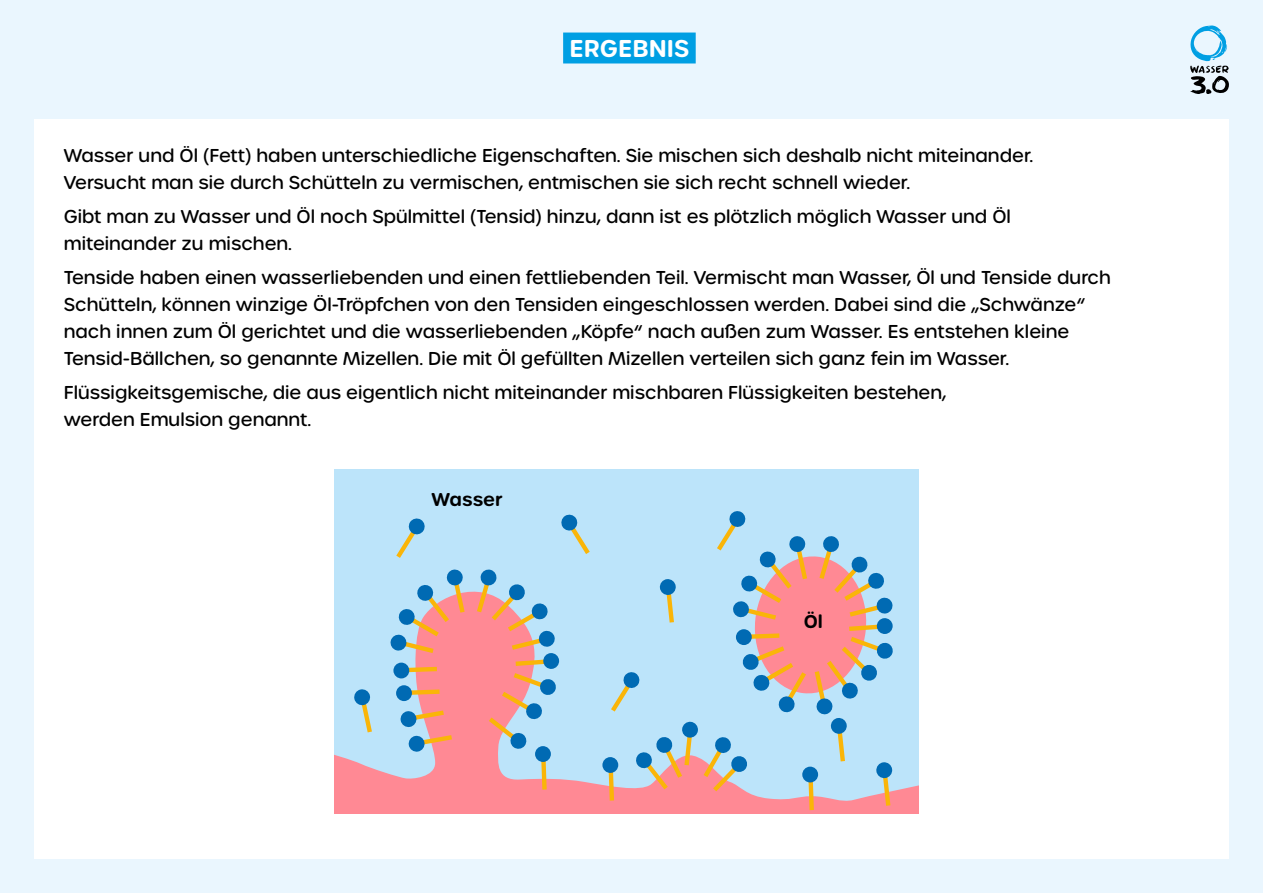
<style>
.page{position:relative;width:1263px;height:893px;background:#eaf6fe}
.page>*{position:absolute;margin:0;border:0;box-sizing:border-box;transform-origin:0 0}
.t1{font:600 23.55px "Urbane Rounded";color:#fff}
.t2{font:500 18px/27px "Urbane Rounded";color:#000}
.t3{font:600 18px "Urbane Rounded";color:#000}
</style>
<div class="page">
<div style="left:34px;top:119px;width:1195px;height:740px;background:#fff"></div>
<div style="left:563px;top:33px;width:133px;height:30px;background:#009fe3"></div>
<div style="left:334px;top:470px;width:584px;height:343px;background:#bce4fa"></div>
<svg style="left:334px;top:591px;width:584px;height:222px"></svg>
<svg style="left:353px;top:689px;width:19px;height:43px"></svg>
<svg style="left:408px;top:735px;width:44px;height:17px"></svg>
<svg style="left:400px;top:710px;width:44px;height:18px"></svg>
<svg style="left:411px;top:689px;width:29px;height:6px"></svg>
<div style="left:396px;top:685px;width:16px;height:16px;background:#006ab3;border-radius:50%"></div>
<svg style="left:408px;top:667px;width:29px;height:5px"></svg>
<div style="left:393px;top:662px;width:16px;height:17px;background:#006ab3;border-radius:50%"></div>
<svg style="left:390px;top:569px;width:75px;height:84px"></svg>
<svg style="left:477px;top:569px;width:78px;height:81px"></svg>
<svg style="left:516px;top:659px;width:28px;height:7px"></svg>
<div style="left:543px;top:653px;width:16px;height:16px;background:#006ab3;border-radius:50%"></div>
<svg style="left:489px;top:673px;width:68px;height:77px"></svg>
<svg style="left:611px;top:671px;width:29px;height:40px"></svg>
<svg style="left:396px;top:518px;width:29px;height:40px"></svg>
<svg style="left:561px;top:514px;width:29px;height:40px"></svg>
<svg style="left:659px;top:579px;width:17px;height:44px"></svg>
<svg style="left:609px;top:772px;width:5px;height:29px"></svg>
<div style="left:602px;top:757px;width:16px;height:16px;background:#006ab3;border-radius:50%"></div>
<svg style="left:541px;top:761px;width:6px;height:29px"></svg>
<div style="left:535px;top:746px;width:16px;height:16px;background:#006ab3;border-radius:50%"></div>
<svg style="left:635px;top:721px;width:63px;height:68px"></svg>
<svg style="left:704px;top:511px;width:190px;height:299px"></svg>
<svg style="left:1190px;top:25px;width:39px;height:69px"></svg>
<h1 class="t1" style="left:570px;top:32px;width:121px">ERGEBNIS</h1>
<p class="t2" style="left:64px;top:143px;width:971px">Wasser und Öl (Fett) haben unterschiedliche Eigenschaften. Sie mischen sich deshalb nicht miteinander.<br>Versucht man sie durch Schütteln zu vermischen, entmischen sie sich recht schnell wieder.</p>
<p class="t2" style="left:64px;top:203px;width:949px">Gibt man zu Wasser und Öl noch Spülmittel (Tensid) hinzu, dann ist es plötzlich möglich Wasser und Öl miteinander zu mischen.</p>
<p class="t2" style="left:64px;top:264px;width:1048px">Tenside haben einen wasserliebenden und einen fettliebenden Teil. Vermischt man Wasser, Öl und Tenside durch Schütteln, können winzige Öl-Tröpfchen von den Tensiden eingeschlossen werden. Dabei sind die „Schwänze“ nach innen zum Öl gerichtet und die wasserliebenden „Köpfe“ nach außen zum Wasser. Es entstehen kleine Tensid-Bällchen, so genannte Mizellen. Die mit Öl gefüllten Mizellen verteilen sich ganz fein im Wasser.</p>
<p class="t2" style="left:64px;top:379px;width:884px">Flüssigkeitsgemische, die aus eigentlich nicht miteinander mischbaren Flüssigkeiten bestehen, werden Emulsion genannt.</p>
<p class="t3" style="left:432px;top:487px;width:73px">Wasser</p>
<p class="t3" style="left:804px;top:609px;width:21px">Öl</p>
</div>
